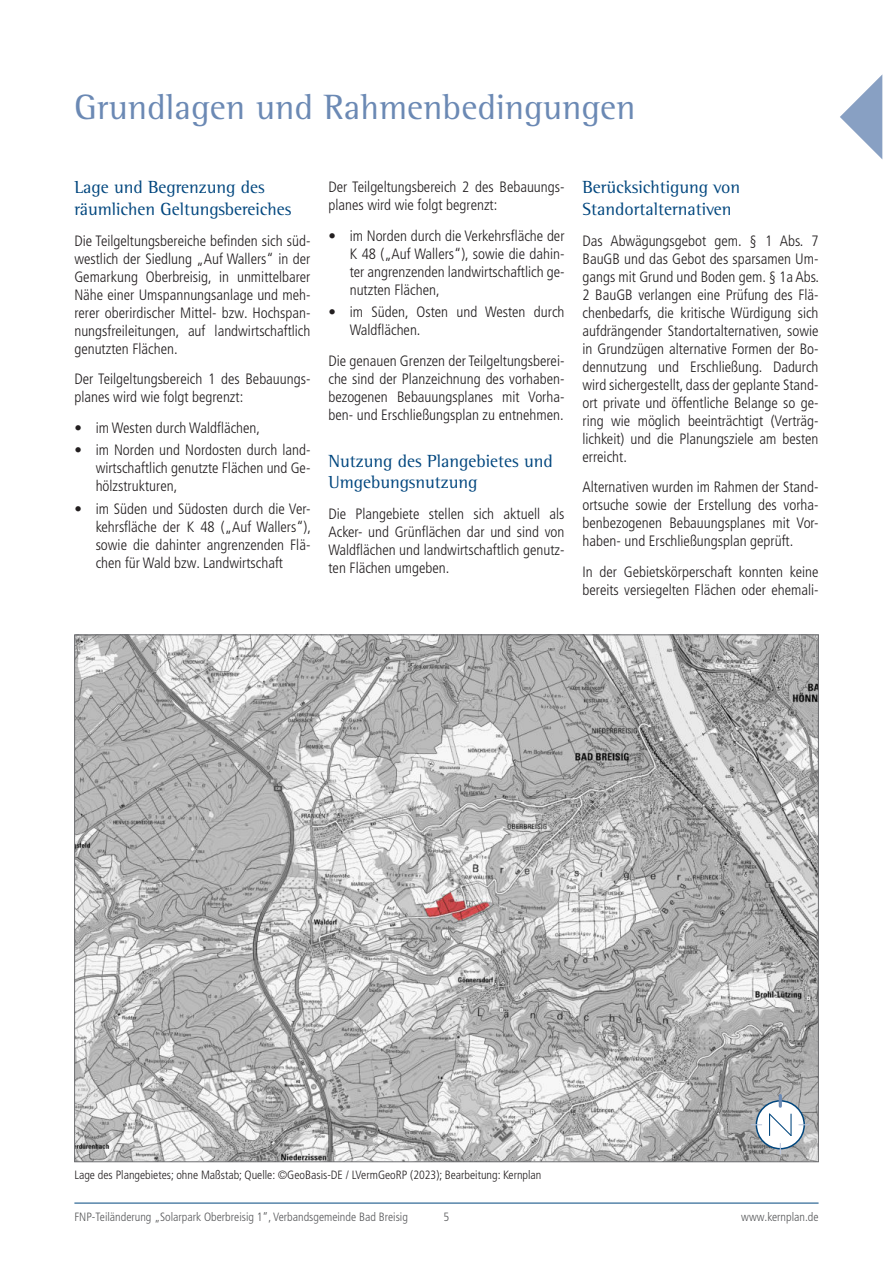
<style>
.page{position:relative;width:893px;height:1263px;background:#fff}
.page>*{position:absolute;margin:0;border:0;box-sizing:border-box;transform-origin:0 0}
.t1{font:36px "Rotis Semi Serif Std";color:#6b89b4}
.t2{font:18px/21.6px "Rotis Semi Serif Std";color:#00467e}
.t3{font:300 condensed 15px/18px "Frutiger LT Pro";color:#231f20;text-align:justify}
.t4{font:300 condensed 12px "Frutiger LT Pro";color:#231f20}
.t5{font:300 condensed 12px "Frutiger LT Pro";color:#57585a}
</style>
<div class="page">
<hr style="left:74px;top:1203px;width:745px;height:1px;background:#00467e">
<svg style="left:840px;top:75px;width:42px;height:84px"></svg>
<img style="left:76px;top:637px;width:741px;height:523px">
<div style="left:756px;top:1101px;width:48px;height:48px;background:#fff;border-radius:50%"></div>
<div style="left:756px;top:1100px;width:49px;height:49px;border:2px solid #00467e;border-radius:50%"></div>
<svg style="left:769px;top:1113px;width:23px;height:23px"></svg>
<svg style="left:779px;top:1095px;width:3px;height:11px"></svg>
<h1 class="t1" style="left:74px;top:88px;width:562px">Grundlagen und Rahmenbedingungen</h1>
<p class="t2" style="left:74px;top:177px;width:219px">Lage und Begrenzung des räumlichen Geltungsbereiches</p>
<p class="t3" style="left:74px;top:232px;width:238px">Die Teilgeltungsbereiche befinden sich süd&shy;westlich der Siedlung „Auf Wallers“ in der Gemarkung Oberbreisig, in unmittelbarer Nähe einer Umspannungsanlage und meh&shy;rerer oberirdischer Mittel- bzw. Hochspan&shy;nungsfreileitungen, auf landwirtschaftlich genutzten Flächen.</p>
<p class="t3" style="left:74px;top:371px;width:238px">Der Teilgeltungsbereich 1 des Bebauungs&shy;planes wird wie folgt begrenzt:</p>
<p class="t3" style="left:74px;top:419px;width:187px">• im Westen durch Waldflächen,</p>
<p class="t3" style="left:96px;top:442px;width:216px;text-indent:-21px">• im Norden und Nordosten durch land&shy;wirtschaftlich genutzte Flächen und Ge&shy;hölzstrukturen,</p>
<p class="t3" style="left:96px;top:500px;width:217px;text-indent:-21px">• im Süden und Südosten durch die Ver&shy;kehrsfläche der K 48 („Auf Wallers“), sowie die dahinter angrenzenden Flä&shy;chen für Wald bzw. Landwirtschaft</p>
<p class="t3" style="left:328px;top:178px;width:238px">Der Teilgeltungsbereich 2 des Bebauungs&shy;planes wird wie folgt begrenzt:</p>
<p class="t3" style="left:350px;top:227px;width:216px;text-indent:-21px">• im Norden durch die Verkehrsfläche der K 48 („Auf Wallers“), sowie die dahin&shy;ter angrenzenden landwirtschaftlich ge&shy;nutzten Flächen,</p>
<p class="t3" style="left:350px;top:303px;width:216px;text-indent:-21px">• im Süden, Osten und Westen durch<br>Waldflächen.</p>
<p class="t3" style="left:328px;top:352px;width:238px">Die genauen Grenzen der Teilgeltungsberei&shy;che sind der Planzeichnung des vorhaben&shy;bezogenen Bebauungsplanes mit Vorha&shy;ben- und Erschließungsplan zu entnehmen.</p>
<p class="t2" style="left:328px;top:450px;width:226px">Nutzung des Plangebietes und<br>Umgebungsnutzung</p>
<p class="t3" style="left:328px;top:505px;width:238px">Die Plangebiete stellen sich aktuell als Acker- und Grünflächen dar und sind von Waldflächen und landwirtschaftlich genutz&shy;ten Flächen umgeben.</p>
<p class="t2" style="left:582px;top:177px;width:159px">Berücksichtigung von<br>Standortalternativen</p>
<p class="t3" style="left:582px;top:232px;width:238px">Das Abwägungsgebot gem. § 1 Abs. 7<br>BauGB und das Gebot des sparsamen Um&shy;gangs mit Grund und Boden gem. § 1a Abs.<br>2 BauGB verlangen eine Prüfung des Flä&shy;chenbedarfs, die kritische Würdigung sich aufdrängender Standortalternativen, sowie in Grundzügen alternative Formen der Bo&shy;dennutzung und Erschließung. Dadurch wird sichergestellt, dass der geplante Stand&shy;ort private und öffentliche Belange so ge&shy;ring wie möglich beeinträchtigt (Verträg&shy;lichkeit) und die Planungsziele am besten erreicht.</p>
<p class="t3" style="left:582px;top:479px;width:238px">Alternativen wurden im Rahmen der Stand&shy;ortsuche sowie der Erstellung des vorha&shy;benbezogenen Bebauungsplanes mit Vor&shy;haben- und Erschließungsplan geprüft.</p>
<p class="t3" style="left:582px;top:563px;width:238px">In der Gebietskörperschaft konnten keine bereits versiegelten Flächen oder ehemali-</p>
<p class="t4" style="left:74px;top:1168px;width:469px">Lage des Plangebietes; ohne Maßstab; Quelle: ©GeoBasis-DE / LVermGeoRP (2023); Bearbeitung: Kernplan</p>
<p class="t5" style="left:74px;top:1212px;width:335px">FNP-Teiländerung „Solarpark Oberbreisig 1“, Verbandsgemeinde Bad Breisig</p>
<p class="t5" style="left:444px;top:1211px;width:7px">5</p>
<p class="t5" style="left:741px;top:1212px;width:79px">www.kernplan.de</p>
</div>
